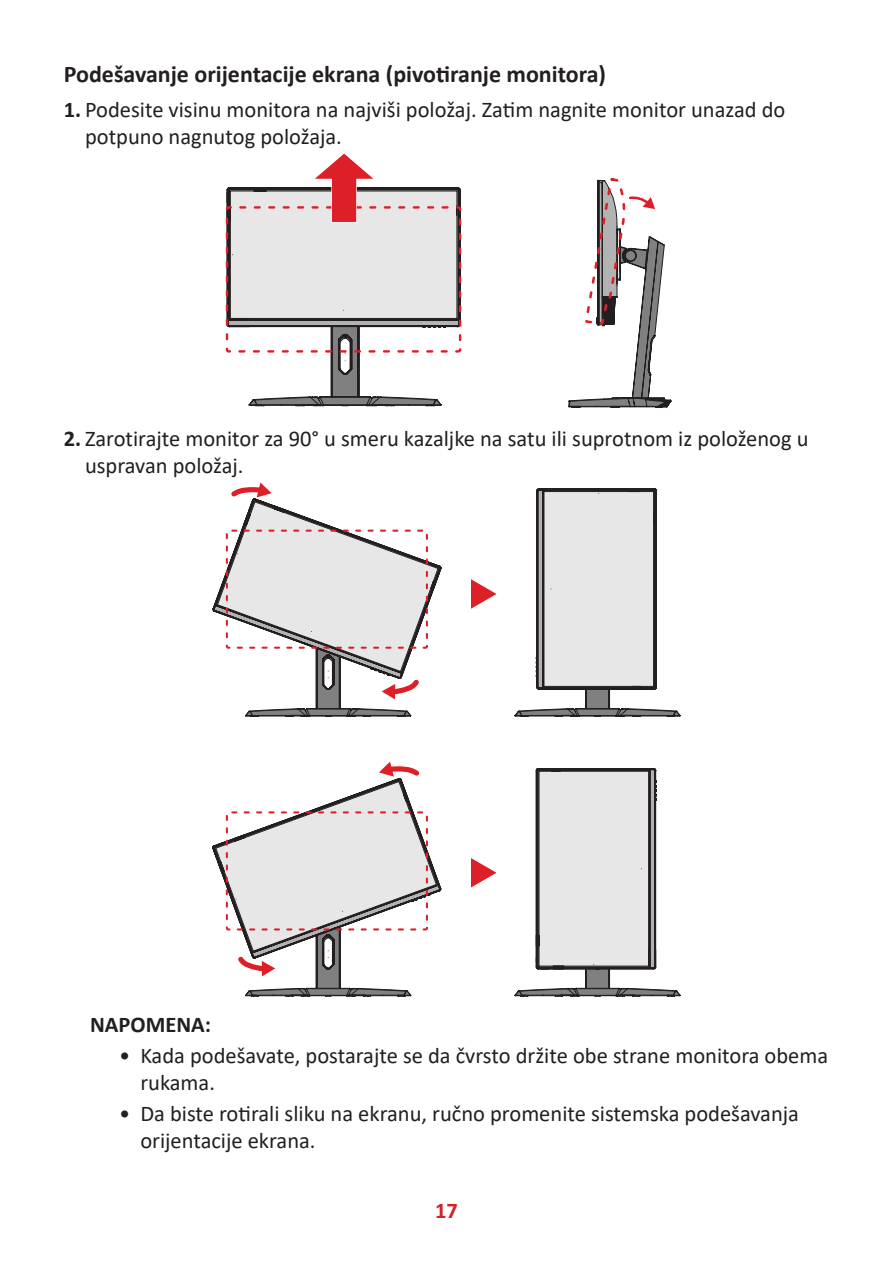
<style>
.page{position:relative;width:893px;height:1263px;background:#fff}
.page>*{position:absolute;margin:0;border:0;box-sizing:border-box;transform-origin:0 0}
.t1{font:700 24px "Calibri";color:#231f20}
.t2{font:22.5px/27px "Calibri";color:#231f20}
.t3{font:700 22.5px "Calibri";color:#231f20}
.t4{font:700 22.5px "Calibri";color:#d1232a}
.s1{font-weight:700}
</style>
<div class="page">
<svg style="left:569px;top:178px;width:102px;height:230px"></svg>
<svg style="left:227px;top:153px;width:233px;height:253px"></svg>
<svg style="left:515px;top:489px;width:165px;height:228px"></svg>
<svg style="left:515px;top:768px;width:165px;height:229px"></svg>
<svg style="left:471px;top:579px;width:25px;height:30px"></svg>
<svg style="left:471px;top:858px;width:25px;height:30px"></svg>
<svg style="left:213px;top:762px;width:228px;height:235px"></svg>
<svg style="left:213px;top:482px;width:228px;height:235px"></svg>
<p class="t1" style="left:64px;top:57px;width:544px">Podešavanje orijentacije ekrana (pivotiranje monitora)</p>
<p class="t2" style="left:85px;top:96px;width:702px;text-indent:-21px"><span class="s1">1.</span> Podesite visinu monitora na najviši položaj. Zatim nagnite monitor unazad do potpuno nagnutog položaja.</p>
<p class="t2" style="left:85px;top:425px;width:725px;text-indent:-21px"><span class="s1">2.</span> Zarotirajte monitor za 90° u smeru kazaljke na satu ili suprotnom iz položenog u uspravan položaj.</p>
<p class="t3" style="left:90px;top:1008px;width:122px">NAPOMENA:</p>
<p class="t2" style="left:140px;top:1042px;width:689px;text-indent:-21px">• Kada podešavate, postarajte se da čvrsto držite obe strane monitora obema rukama.</p>
<p class="t2" style="left:140px;top:1100px;width:660px;text-indent:-21px">• Da biste rotirali sliku na ekranu, ručno promenite sistemska podešavanja orijentacije ekrana.</p>
<p class="t4" style="left:435px;top:1194px;width:24px">17</p>
</div>
